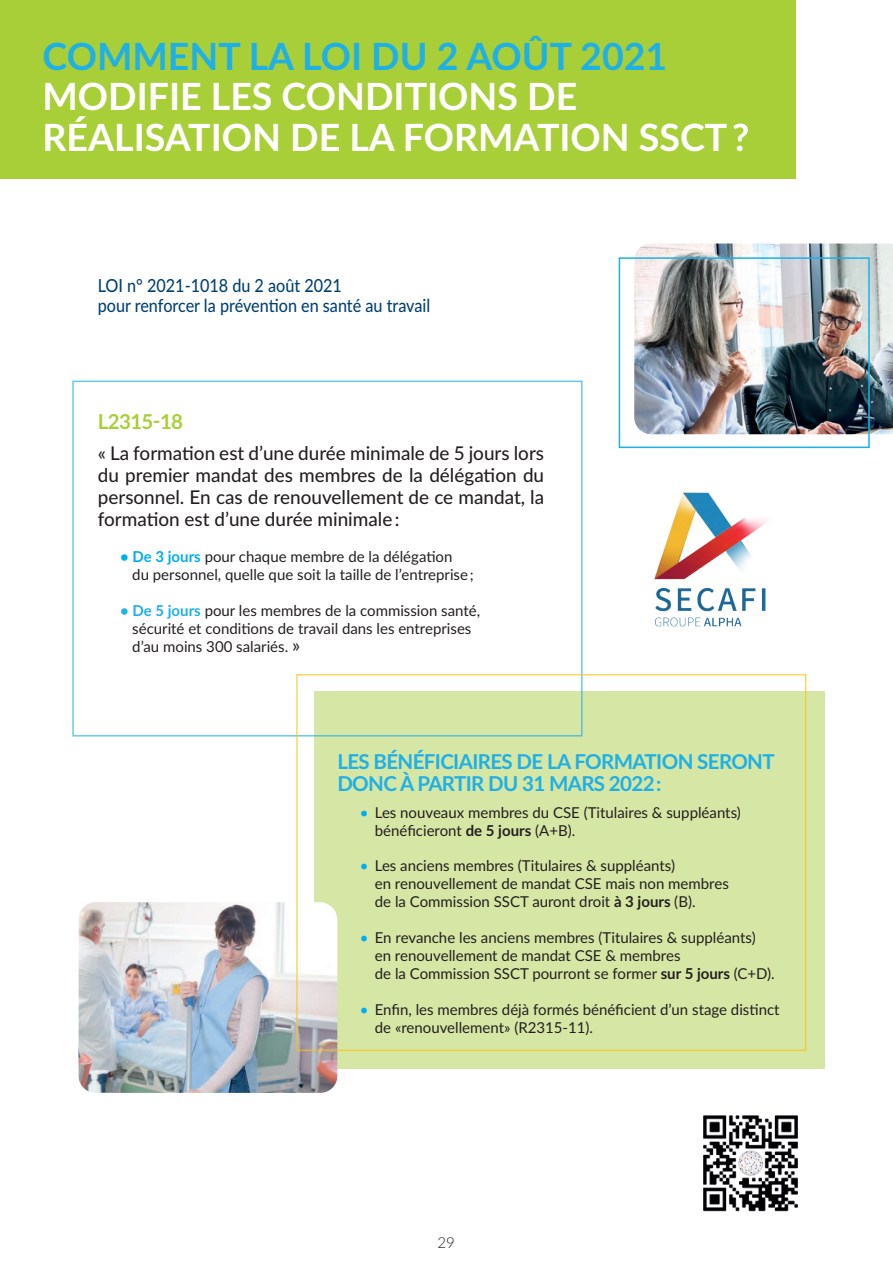
<style>
.page{position:relative;width:893px;height:1263px;background:#fff}
.page>*{position:absolute;margin:0;border:0;box-sizing:border-box;transform-origin:0 0}
.t1{font:700 37.5px/40.5px "Lato";color:#fff}
.t2{font:700 20.55px/22px "Lato";letter-spacing:-.03em;color:#1fb0e6}
.t3{font:700 20.55px "Lato";letter-spacing:-.03em;color:#a9cf38}
.t4{font:500 18.9px/22px "Lato";color:#231f20;text-align:justify}
.t5{font:500 18px/19.5px "Lato";color:#004071;scale:.9 1}
.t6{font:15px/18px "Lato";color:#231f20}
.t7{font:300 15px "Lato";color:#231f20}
.s1{color:#1fb0e6}
.s2{font-weight:700;color:#00aeef}
.s3{font-weight:700;color:#1fb0e6}
.s4{font-size:18.9px}
.s5{font-weight:500;color:#00aeef}
.s6{font-weight:700}
</style>
<div class="page">
<div style="left:315px;top:692px;width:510px;height:377px;background:#d6e6a4"></div>
<div style="left:0;top:0;width:795px;height:179px;background:#a9cf38"></div>
<img style="left:634px;top:244px;width:259px;height:190px">
<img style="left:79px;top:902px;width:258px;height:191px">
<div style="left:296px;top:674px;width:510px;height:377px;border:2px solid #fec210"></div>
<img style="left:654px;top:488px;width:114px;height:139px">
<img style="left:703px;top:1115px;width:95px;height:97px">
<div style="left:619px;top:257px;width:251px;height:191px;border:2px solid #1fb0e6"></div>
<p class="t1" style="left:43px;top:34px;width:708px"><span class="s1">COMMENT LA LOI DU 2 AOÛT 2021<br></span>MODIFIE LES CONDITIONS DE<br>RÉALISATION DE LA FORMATION SSCT ?</p>
<p class="t5" style="left:98px;top:275px;width:371px">LOI n° 2021-1018 du 2 août 2021<br>pour renforcer la prévention en santé au travail</p>
<p class="t3" style="left:98px;top:406px;width:87px">L2315-18</p>
<p class="t4" style="left:98px;top:441px;width:448px">« La formation est d’une durée minimale de 5 jours lors du premier mandat des membres de la délégation du personnel. En cas de renouvellement de ce mandat, la formation est d’une durée minimale :</p>
<p class="t6" style="left:132px;top:547px;width:343px;text-indent:-12px"><span class="s2">• De 3 jours</span> pour chaque membre de la délégation<br>du personnel, quelle que soit la taille de l’entreprise ;</p>
<p class="t6" style="left:132px;top:601px;width:349px;text-indent:-12px"><span class="s3">• De 5 jours</span> pour les membres de la commission santé, sécurité et conditions de travail dans les entreprises d’au moins 300 salariés. <span class="s4">»</span></p>
<p class="t2" style="left:337px;top:749px;width:439px">LES BÉNÉFICIAIRES DE LA FORMATION SERONT<br>DONC À PARTIR DU 31 MARS 2022 :</p>
<p class="t6" style="left:375px;top:802px;width:367px;text-indent:-15px"><span class="s5">•</span> Les nouveaux membres du CSE (Titulaires &amp; suppléants) bénéficieront <span class="s6">de 5 jours</span> (A+B).</p>
<p class="t6" style="left:375px;top:856px;width:355px;text-indent:-15px"><span class="s5">•</span> Les anciens membres (Titulaires &amp; suppléants)<br>en renouvellement de mandat CSE mais non membres de la Commission SSCT auront droit <span class="s6">à 3 jours</span> (B).</p>
<p class="t6" style="left:375px;top:928px;width:401px;text-indent:-15px"><span class="s5">•</span> En revanche les anciens membres (Titulaires &amp; suppléants) en renouvellement de mandat CSE &amp; membres<br>de la Commission SSCT pourront se former <span class="s6">sur 5 jours</span> (C+D).</p>
<p class="t6" style="left:375px;top:1000px;width:406px;text-indent:-15px"><span class="s5">•</span> Enfin, les membres déjà formés bénéficient d’un stage distinct de «renouvellement» (R2315-11).</p>
<p class="t7" style="left:437px;top:1232px;width:19px">29</p>
</div>
